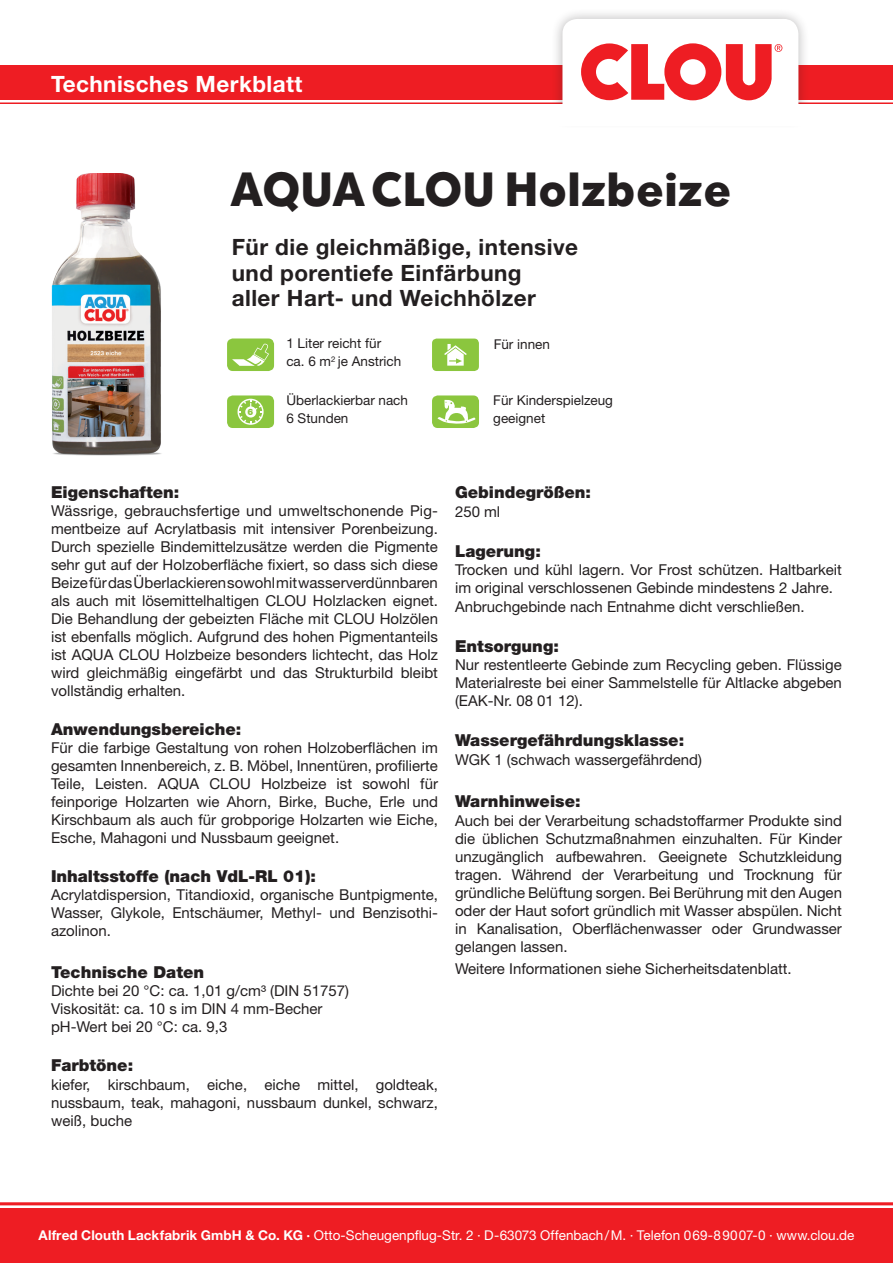
<style>
.page{position:relative;width:893px;height:1263px;background:#fff}
.page>*{position:absolute;margin:0;border:0;box-sizing:border-box;transform-origin:0 0}
.t1{font:700 46.5px "Montreal";letter-spacing:.04em;color:#231f20}
.t2{font:700 22.5px/25.5px "Helvetica Neue LT Std";letter-spacing:.02em;color:#231f20}
.t3{font:700 22.5px "Helvetica Neue LT Std";letter-spacing:.02em;color:#fff}
.Default{font:900 16.5px "Helvetica Neue LT Std";color:#231f20}
.Default-2{font:15px/18px "Helvetica Neue LT Std";color:#231f20;text-align:justify}
.t4{font:13.5px "Helvetica Neue LT Std";color:#fff}
.Default-3{font:13.5px/18px "Helvetica Neue LT Std";color:#231f20}
.t5{font:900 8.7px "Helvetica Neue LT Std";color:#8bc63e}
.s1{font-weight:700}
</style>
<div class="page">
<div style="left:0;top:66px;width:893px;height:34px;background:#ee1d23"></div>
<hr style="left:0;top:102px;width:893px;height:3px;background:#ee1d23">
<div style="left:551px;top:7px;width:259px;height:122px;background:#231f20;opacity:.33"></div>
<div style="left:0;top:105px;width:893px;height:21px;background:#fff"></div>
<svg style="left:562px;top:19px;width:236px;height:86px"></svg>
<div style="left:0;top:1208px;width:893px;height:55px;background:#ee1d23"></div>
<hr style="left:0;top:1202px;width:893px;height:3px;background:#ee1d23">
<img style="left:51px;top:173px;width:111px;height:283px">
<div style="left:432px;top:395px;width:47px;height:33px;background:#8bc63e;border-radius:6px"></div>
<svg style="left:438px;top:400px;width:38px;height:24px"></svg>
<div style="left:227px;top:395px;width:47px;height:33px;background:#8bc63e;border-radius:6px"></div>
<svg style="left:238px;top:399px;width:26px;height:26px"></svg>
<div style="left:227px;top:338px;width:47px;height:33px;background:#8bc63e;border-radius:6px"></div>
<svg style="left:232px;top:344px;width:37px;height:22px"></svg>
<div style="left:432px;top:339px;width:47px;height:32px;background:#8bc63e;border-radius:5px"></div>
<svg style="left:444px;top:344px;width:23px;height:22px"></svg>
<p class="t3" style="left:51px;top:70px;width:253px">Technisches Merkblatt</p>
<p class="t1" style="left:232px;top:158px;width:500px">AQUA CLOU Holzbeize</p>
<p class="t2" style="left:232px;top:234px;width:348px">Für die gleichmäßige, intensive und porentiefe Einfärbung<br>aller Hart- und Weichhölzer</p>
<p class="Default-3" style="left:286px;top:334px;width:116px">1 Liter reicht für ca. 6 m<sup>2</sup> je Anstrich</p>
<p class="Default-3" style="left:494px;top:335px;width:58px">Für innen</p>
<p class="Default-3" style="left:286px;top:391px;width:123px">Überlackierbar nach<br>6 Stunden</p>
<p class="Default-3" style="left:493px;top:391px;width:121px">Für Kinderspielzeug geeignet</p>
<p class="t5" style="left:247px;top:406px;width:7px">6</p>
<p class="Default" style="left:51px;top:483px;width:130px">Eigenschaften:</p>
<p class="Default-2" style="left:51px;top:502px;width:388px">Wässrige, gebrauchsfertige und umweltschonende Pig&shy;mentbeize auf Acrylatbasis mit intensiver Porenbeizung.<br>Durch spezielle Bindemittelzusätze werden die Pigmente sehr gut auf der Holzoberfläche fixiert, so dass sich diese Beize für das Überlackieren sowohl mit wasserverdünnbaren als auch mit lösemittelhaltigen CLOU Holzlacken eignet.<br>Die Behandlung der gebeizten Fläche mit CLOU Holzölen ist ebenfalls möglich. Aufgrund des hohen Pigmentanteils ist AQUA CLOU Holzbeize besonders lichtecht, das Holz wird gleichmäßig eingefärbt und das Strukturbild bleibt vollständig erhalten.</p>
<p class="Default" style="left:51px;top:720px;width:192px">Anwendungsbereiche:</p>
<p class="Default-2" style="left:51px;top:739px;width:388px">Für die farbige Gestaltung von rohen Holzoberflächen im gesamten Innenbereich, z. B. Möbel, Innentüren, profilierte Teile, Leisten. AQUA CLOU Holzbeize ist sowohl für feinporige Holzarten wie Ahorn, Birke, Buche, Erle und Kirschbaum als auch für grobporige Holzarten wie Eiche, Esche, Mahagoni und Nussbaum geeignet.</p>
<p class="Default" style="left:51px;top:867px;width:267px">Inhaltsstoffe (nach VdL-RL 01):</p>
<p class="Default-2" style="left:51px;top:886px;width:388px">Acrylatdispersion, Titandioxid, organische Buntpigmente, Wasser, Glykole, Entschäumer, Methyl- und Benzisothi&shy;azolinon.</p>
<p class="Default" style="left:51px;top:963px;width:155px">Technische Daten</p>
<p class="Default-2" style="left:51px;top:982px;width:300px">Dichte bei 20 °C: ca. 1,01 g/cm³ (DIN 51757)</p>
<p class="Default-2" style="left:51px;top:1000px;width:273px">Viskosität: ca. 10 s im DIN 4 mm-Becher</p>
<p class="Default-2" style="left:51px;top:1018px;width:178px">pH-Wert bei 20 °C: ca. 9,3</p>
<p class="Default" style="left:51px;top:1056px;width:84px">Farbtöne:</p>
<p class="Default-2" style="left:51px;top:1075px;width:388px">kiefer, kirschbaum, eiche, eiche mittel, goldteak, nussbaum, teak, mahagoni, nussbaum dunkel, schwarz, weiß, buche</p>
<p class="Default" style="left:455px;top:483px;width:138px">Gebindegrößen:</p>
<p class="Default-2" style="left:455px;top:502px;width:47px">250 ml</p>
<p class="Default" style="left:455px;top:541px;width:87px">Lagerung:</p>
<p class="Default-2" style="left:455px;top:561px;width:388px">Trocken und kühl lagern. Vor Frost schützen. Haltbarkeit im original verschlossenen Gebinde mindestens 2 Jahre.</p>
<p class="Default-2" style="left:455px;top:597px;width:351px">Anbruchgebinde nach Entnahme dicht verschließen.</p>
<p class="Default" style="left:455px;top:636px;width:105px">Entsorgung:</p>
<p class="Default-2" style="left:455px;top:655px;width:388px">Nur restentleerte Gebinde zum Recycling geben. Flüssige Materialreste bei einer Sammelstelle für Altlacke abgeben (EAK-Nr. 08 01 12).</p>
<p class="Default" style="left:455px;top:730px;width:231px">Wassergefährdungsklasse:</p>
<p class="Default-2" style="left:455px;top:750px;width:249px">WGK 1 (schwach wassergefährdend)</p>
<p class="Default" style="left:455px;top:792px;width:127px">Warnhinweise:</p>
<p class="Default-2" style="left:455px;top:811px;width:388px">Auch bei der Verarbeitung schadstoffarmer Produkte sind die üblichen Schutzmaßnahmen einzuhalten. Für Kinder unzugänglich aufbewahren. Geeignete Schutzkleidung tragen. Während der Verarbeitung und Trocknung für gründliche Belüftung sorgen. Bei Berührung mit den Augen oder der Haut sofort gründlich mit Wasser abspülen. Nicht in Kanalisation, Oberflächenwasser oder Grundwasser gelangen lassen.</p>
<p class="Default-2" style="left:455px;top:960px;width:338px">Weitere Informationen siehe Sicherheitsdatenblatt.</p>
<p class="t4" style="left:39px;top:1227px;width:817px"><span class="s1">Alfred Clouth Lackfabrik GmbH &amp; Co. KG ·</span> Otto-Scheugenpflug-Str. 2 · D-63073 Offenbach/M. · Telefon 069-89007-0 · www.clou.de</p>
</div>
